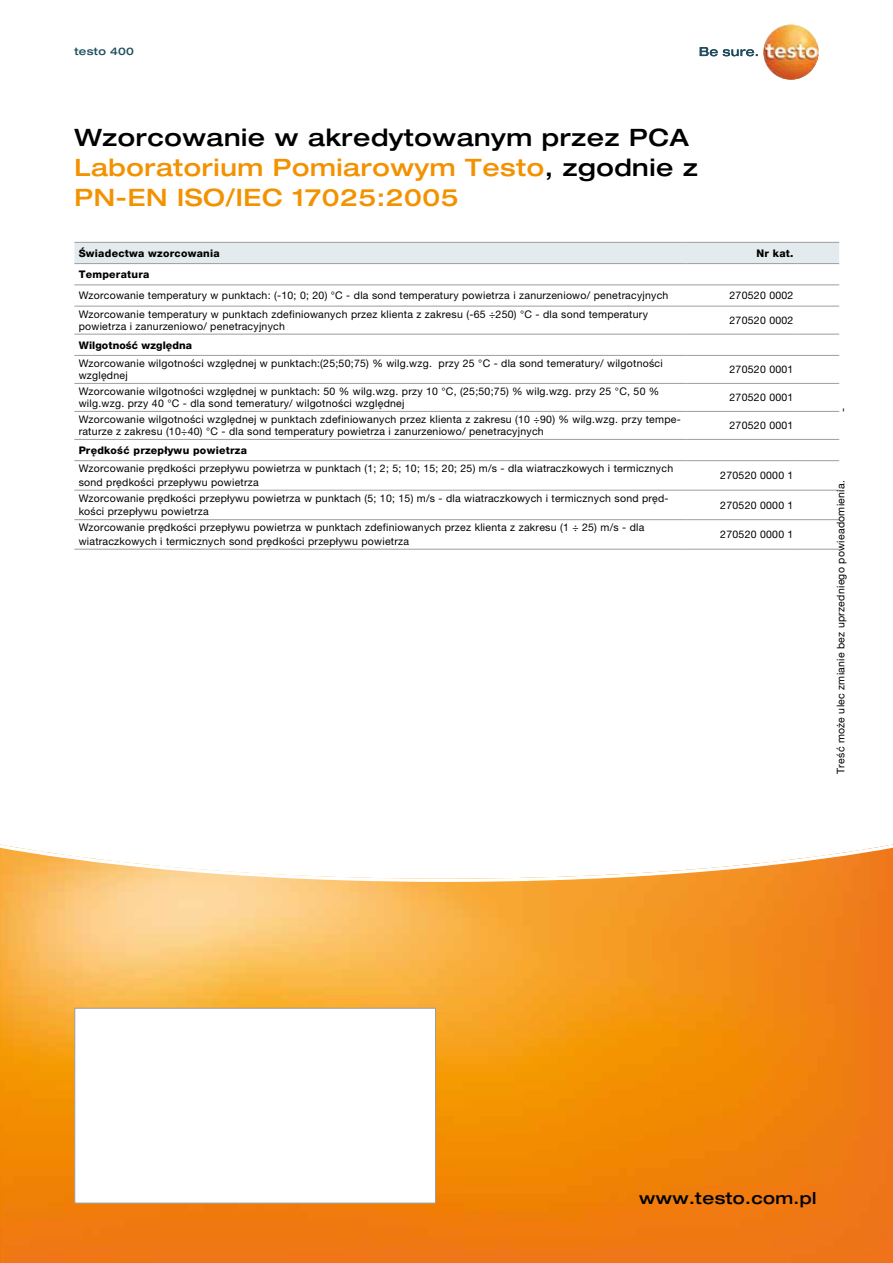
<style>
.page{position:relative;width:893px;height:1263px;background:#fff}
.page>*{position:absolute;margin:0;border:0;box-sizing:border-box;transform-origin:0 0}
.t1{font:500 expanded 24px/30px "Helvetica Neue LTW1 G";letter-spacing:.025em;color:#f39200}
.t2{font:500 expanded 16.5px "Helvetica Neue LTW1 G";letter-spacing:.025em;color:#000}
.t3{font:10.5px/12px "Helvetica Neue LTW1 G";letter-spacing:.025em;color:#000}
.t4{font:800 10.5px "Helvetica Neue LTW1 G";letter-spacing:.025em;color:#000}
.t5{font:500 expanded 10.5px "Helvetica Neue LTW1 G";letter-spacing:.025em;color:#1f4d5e}
.s1{color:#000}
</style>
<div class="page">
<svg style="left:0;top:844px;width:893px;height:419px;background:#f49d36"></svg>
<svg style="left:700px;top:47px;width:58px;height:9px"></svg>
<img style="left:763px;top:24px;width:56px;height:56px;border-radius:28px">
<div style="left:74px;top:243px;width:765px;height:20px;background:#e3ebef"></div>
<hr style="left:686px;top:263px;width:112px;height:1px;background:#9d9d9c">
<hr style="left:798px;top:263px;width:41px;height:1px;background:#9d9d9c">
<hr style="left:798px;top:284px;width:41px;height:1px;background:#9d9d9c">
<hr style="left:798px;top:306px;width:41px;height:1px;background:#9d9d9c">
<hr style="left:798px;top:334px;width:41px;height:1px;background:#9d9d9c">
<hr style="left:798px;top:355px;width:41px;height:1px;background:#9d9d9c">
<hr style="left:798px;top:383px;width:41px;height:1px;background:#9d9d9c">
<hr style="left:798px;top:411px;width:41px;height:1px;background:#9d9d9c">
<hr style="left:798px;top:439px;width:41px;height:1px;background:#9d9d9c">
<hr style="left:798px;top:460px;width:41px;height:1px;background:#9d9d9c">
<hr style="left:798px;top:490px;width:41px;height:1px;background:#9d9d9c">
<hr style="left:798px;top:519px;width:41px;height:1px;background:#9d9d9c">
<hr style="left:798px;top:549px;width:41px;height:1px;background:#9d9d9c">
<hr style="left:686px;top:284px;width:112px;height:1px;background:#9d9d9c">
<hr style="left:686px;top:306px;width:112px;height:1px;background:#9d9d9c">
<hr style="left:686px;top:334px;width:112px;height:1px;background:#9d9d9c">
<hr style="left:686px;top:355px;width:112px;height:1px;background:#9d9d9c">
<hr style="left:686px;top:383px;width:112px;height:1px;background:#9d9d9c">
<hr style="left:686px;top:411px;width:112px;height:1px;background:#9d9d9c">
<hr style="left:686px;top:439px;width:112px;height:1px;background:#9d9d9c">
<hr style="left:686px;top:460px;width:112px;height:1px;background:#9d9d9c">
<hr style="left:686px;top:490px;width:112px;height:1px;background:#9d9d9c">
<hr style="left:686px;top:519px;width:112px;height:1px;background:#9d9d9c">
<hr style="left:686px;top:549px;width:112px;height:1px;background:#9d9d9c">
<hr style="left:686px;top:242px;width:112px;height:1px;background:#9d9d9c">
<hr style="left:798px;top:242px;width:41px;height:1px;background:#9d9d9c">
<hr style="left:74px;top:284px;width:612px;height:1px;background:#9d9d9c">
<hr style="left:74px;top:306px;width:612px;height:1px;background:#9d9d9c">
<hr style="left:74px;top:334px;width:612px;height:1px;background:#9d9d9c">
<hr style="left:74px;top:355px;width:612px;height:1px;background:#9d9d9c">
<hr style="left:74px;top:383px;width:612px;height:1px;background:#9d9d9c">
<hr style="left:74px;top:411px;width:612px;height:1px;background:#9d9d9c">
<hr style="left:74px;top:439px;width:612px;height:1px;background:#9d9d9c">
<hr style="left:74px;top:460px;width:612px;height:1px;background:#9d9d9c">
<hr style="left:74px;top:490px;width:612px;height:1px;background:#9d9d9c">
<hr style="left:74px;top:519px;width:612px;height:1px;background:#9d9d9c">
<hr style="left:74px;top:549px;width:612px;height:1px;background:#9d9d9c">
<hr style="left:74px;top:263px;width:612px;height:1px;background:#9d9d9c">
<hr style="left:74px;top:242px;width:612px;height:1px;background:#9d9d9c">
<div style="left:74px;top:1008px;width:362px;height:195px;background:#fff;border:1px solid #9d9d9c"></div>
<p class="t5" style="left:74px;top:44px;width:61px">testo 400</p>
<h1 class="t1" style="left:74px;top:121px;width:625px"><span class="s1">Wzorcowanie w akredytowanym przez PCA<br></span>Laboratorium Pomiarowym Testo<span class="s1">, zgodnie z<br></span>PN-EN ISO/IEC 17025:2005</h1>
<p class="t4" style="left:79px;top:247px;width:143px">Świadectwa wzorcowania</p>
<p class="t4" style="left:756px;top:247px;width:38px">Nr kat.</p>
<p class="t4" style="left:79px;top:268px;width:72px">Temperatura</p>
<p class="t3" style="left:79px;top:289px;width:591px">Wzorcowanie temperatury w punktach: (-10; 0; 20) °C - dla sond temperatury powietrza i zanurzeniowo/ penetracyjnych</p>
<p class="t3" style="left:729px;top:289px;width:65px">270520 0002</p>
<p class="t3" style="left:79px;top:308px;width:571px">Wzorcowanie temperatury w punktach zdefiniowanych przez klienta z zakresu (-65 ÷250) °C - dla sond temperatury powietrza i zanurzeniowo/ penetracyjnych</p>
<p class="t3" style="left:729px;top:314px;width:65px">270520 0002</p>
<p class="t4" style="left:79px;top:339px;width:115px">Wilgotność względna</p>
<p class="t3" style="left:79px;top:357px;width:586px">Wzorcowanie wilgotności względnej w punktach:(25;50;75) % wilg.wzg. przy 25 °C - dla sond temeratury/ wilgotności względnej</p>
<p class="t3" style="left:729px;top:363px;width:65px">270520 0001</p>
<p class="t3" style="left:79px;top:385px;width:582px">Wzorcowanie wilgotności względnej w punktach: 50 % wilg.wzg. przy 10 °C, (25;50;75) % wilg.wzg. przy 25 °C, 50 % wilg.wzg. przy 40 °C - dla sond temeratury/ wilgotności względnej</p>
<p class="t3" style="left:729px;top:391px;width:65px">270520 0001</p>
<p class="t3" style="left:79px;top:413px;width:604px">Wzorcowanie wilgotności względnej w punktach zdefiniowanych przez klienta z zakresu (10 ÷90) % wilg.wzg. przy tempe&shy;raturze z zakresu (10÷40) °C - dla sond temperatury powietrza i zanurzeniowo/ penetracyjnych</p>
<p class="t3" style="left:729px;top:419px;width:65px">270520 0001</p>
<p class="t4" style="left:79px;top:444px;width:170px">Prędkość przepływu powietrza</p>
<p class="t3" style="left:79px;top:462px;width:596px;line-height:13.5px">Wzorcowanie prędkości przepływu powietrza w punktach (1; 2; 5; 10; 15; 20; 25) m/s - dla wiatraczkowych i termicznych sond prędkości przepływu powietrza</p>
<p class="t3" style="left:720px;top:469px;width:75px">270520 0000 1</p>
<p class="t3" style="left:79px;top:491px;width:591px;line-height:13.5px">Wzorcowanie prędkości przepływu powietrza w punktach (5; 10; 15) m/s - dla wiatraczkowych i termicznych sond pręd&shy;kości przepływu powietrza</p>
<p class="t3" style="left:720px;top:499px;width:75px">270520 0000 1</p>
<p class="t3" style="left:79px;top:521px;width:567px;line-height:13.5px">Wzorcowanie prędkości przepływu powietrza w punktach zdefiniowanych przez klienta z zakresu (1 ÷ 25) m/s - dla wiatraczkowych i termicznych sond prędkości przepływu powietrza</p>
<p class="t3" style="left:720px;top:528px;width:75px">270520 0000 1</p>
<p class="t3" style="left:837px;top:412px;width:6px;rotate:-90deg">-</p>
<p class="t3" style="left:835px;top:774px;width:295px;rotate:-90deg">Treść może ulec zmianie bez uprzedniego powieadomienia.</p>
<h2 class="t2" style="left:639px;top:1187px;width:179px">www.testo.com.pl</h2>
</div>
